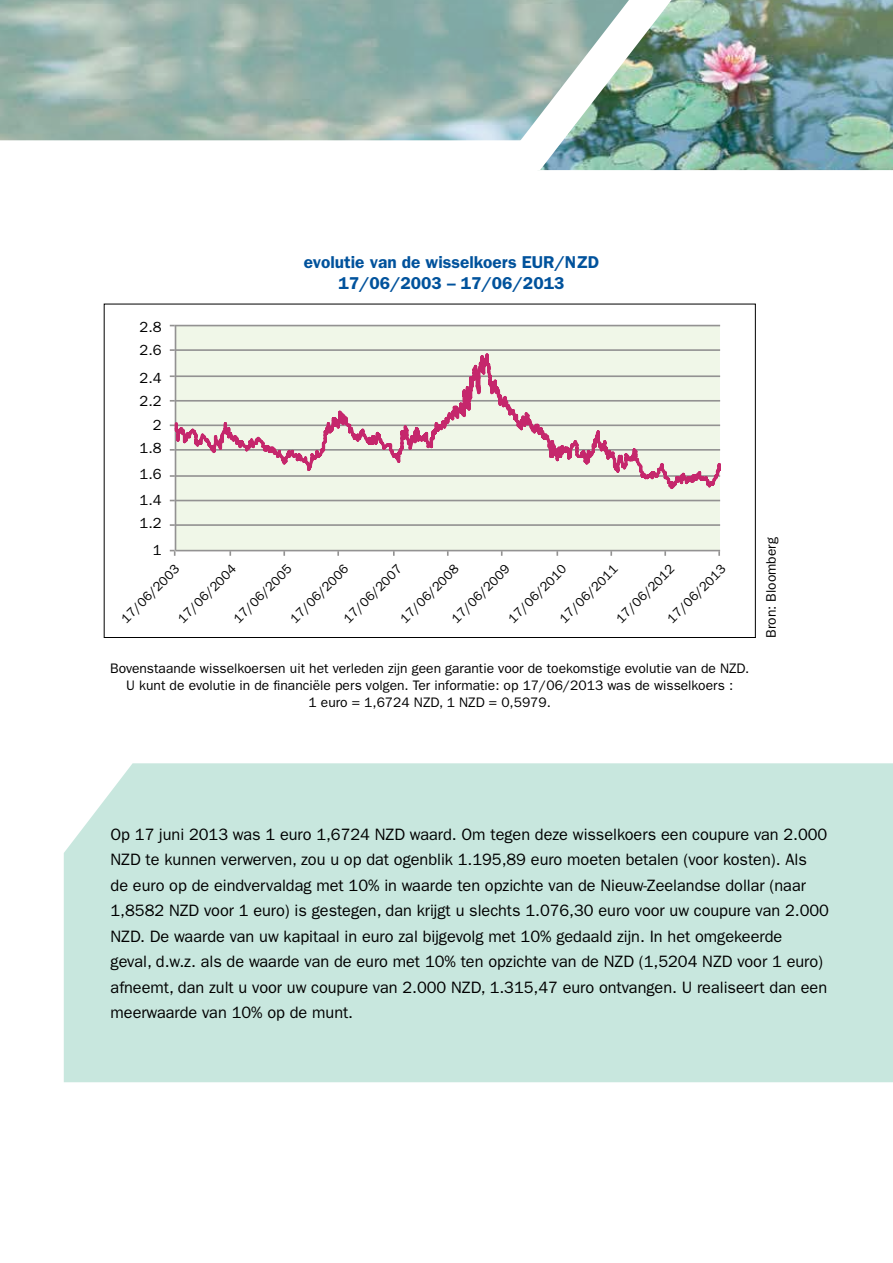
<style>
.page{position:relative;width:893px;height:1263px;background:#fff}
.page>*{position:absolute;margin:0;border:0;box-sizing:border-box;transform-origin:0 0}
.t1{font:600 17.25px/20.7px "Franklin Gothic";color:#00529c;text-align:center}
.t2{font:16.5px/25.5px "Franklin Gothic";letter-spacing:-.005em;color:#000}
.t3{font:14.7px/23px "Franklin Gothic";color:#010101}
.t4{font:13.8px/17.2px "Franklin Gothic";color:#000;text-align:center}
.t5{font:13.05px "Franklin Gothic";color:#010101}
</style>
<div class="page">
<div style="left:64px;top:763px;width:829px;height:319px;background:#c8e7de"></div>
<div style="left:175px;top:326px;width:545px;height:225px;background:#f0f7e8"></div>
<hr style="left:175px;top:524px;width:545px;height:2px;background:#939292">
<hr style="left:175px;top:500px;width:545px;height:1px;background:#939292">
<hr style="left:175px;top:349px;width:545px;height:2px;background:#939292">
<hr style="left:175px;top:325px;width:545px;height:1px;background:#939292">
<hr style="left:175px;top:326px;width:1px;height:225px;background:#939292">
<hr style="left:175px;top:550px;width:545px;height:1px;background:#939292">
<svg style="left:170px;top:550px;width:6px;height:6px"></svg>
<svg style="left:175px;top:352px;width:546px;height:140px"></svg>
<img style="left:759px;top:0;width:134px;height:170px">
<img style="left:497px;top:0;width:262px;height:170px">
<p class="t1" style="left:304px;top:252px;width:297px">evolutie van de wisselkoers EUR/NZD<br>17/06/2003 – 17/06/2013</p>
<p class="t3" style="left:140px;top:316px;width:24px">2.8<br>2.6</p>
<p class="t3" style="left:140px;top:366px;width:24px">2.4<br>2.2</p>
<p class="t3" style="left:140px;top:414px;width:24px;text-align:right">2<br>1.8</p>
<p class="t3" style="left:140px;top:461px;width:24px;line-height:26.1px">1.6<br>1.4</p>
<p class="t3" style="left:140px;top:510px;width:24px;line-height:26.1px;text-align:right">1.2<br>1</p>
<p class="t5" style="left:118px;top:615px;width:78px;rotate:-45deg">17/06/2003</p>
<p class="t5" style="left:397px;top:615px;width:78px;rotate:-45deg">17/06/2008</p>
<p class="t5" style="left:505px;top:615px;width:78px;rotate:-45deg">17/06/2010</p>
<p class="t5" style="left:175px;top:615px;width:78px;rotate:-45deg">17/06/2004</p>
<p class="t5" style="left:287px;top:615px;width:78px;rotate:-45deg">17/06/2006</p>
<p class="t5" style="left:448px;top:615px;width:78px;rotate:-45deg">17/06/2009</p>
<p class="t5" style="left:664px;top:615px;width:78px;rotate:-45deg">17/06/2013</p>
<p class="t5" style="left:556px;top:615px;width:78px;rotate:-45deg">17/06/2011</p>
<p class="t5" style="left:230px;top:615px;width:78px;rotate:-45deg">17/06/2005</p>
<p class="t5" style="left:613px;top:615px;width:78px;rotate:-45deg">17/06/2012</p>
<p class="t5" style="left:340px;top:615px;width:78px;rotate:-45deg">17/06/2007</p>
<p class="t4" style="left:110px;top:659px;width:641px">Bovenstaande wisselkoersen uit het verleden zijn geen garantie voor de toekomstige evolutie van de NZD.<br>U kunt de evolutie in de financiële pers volgen. Ter informatie: op 17/06/2013 was de wisselkoers :<br>1 euro = 1,6724 NZD, 1 NZD = 0,5979.</p>
<p class="t4" style="left:762px;top:638px;width:102px;rotate:-90deg">Bron: Bloomberg</p>
<p class="t2" style="left:111px;top:821px;width:720px">Op 17 juni 2013 was 1 euro 1,6724 NZD waard. Om tegen deze wisselkoers een coupure van 2.000<br>NZD te kunnen verwerven, zou u op dat ogenblik 1.195,89 euro moeten betalen (voor kosten). Als<br>de euro op de eindvervaldag met 10% in waarde ten opzichte van de Nieuw-Zeelandse dollar (naar 1,8582 NZD voor 1 euro) is gestegen, dan krijgt u slechts 1.076,30 euro voor uw coupure van 2.000<br>NZD. De waarde van uw kapitaal in euro zal bijgevolg met 10% gedaald zijn. In het omgekeerde<br>geval, d.w.z. als de waarde van de euro met 10% ten opzichte van de NZD (1,5204 NZD voor 1 euro) afneemt, dan zult u voor uw coupure van 2.000 NZD, 1.315,47 euro ontvangen. U realiseert dan een meerwaarde van 10% op de munt.</p>
</div>
